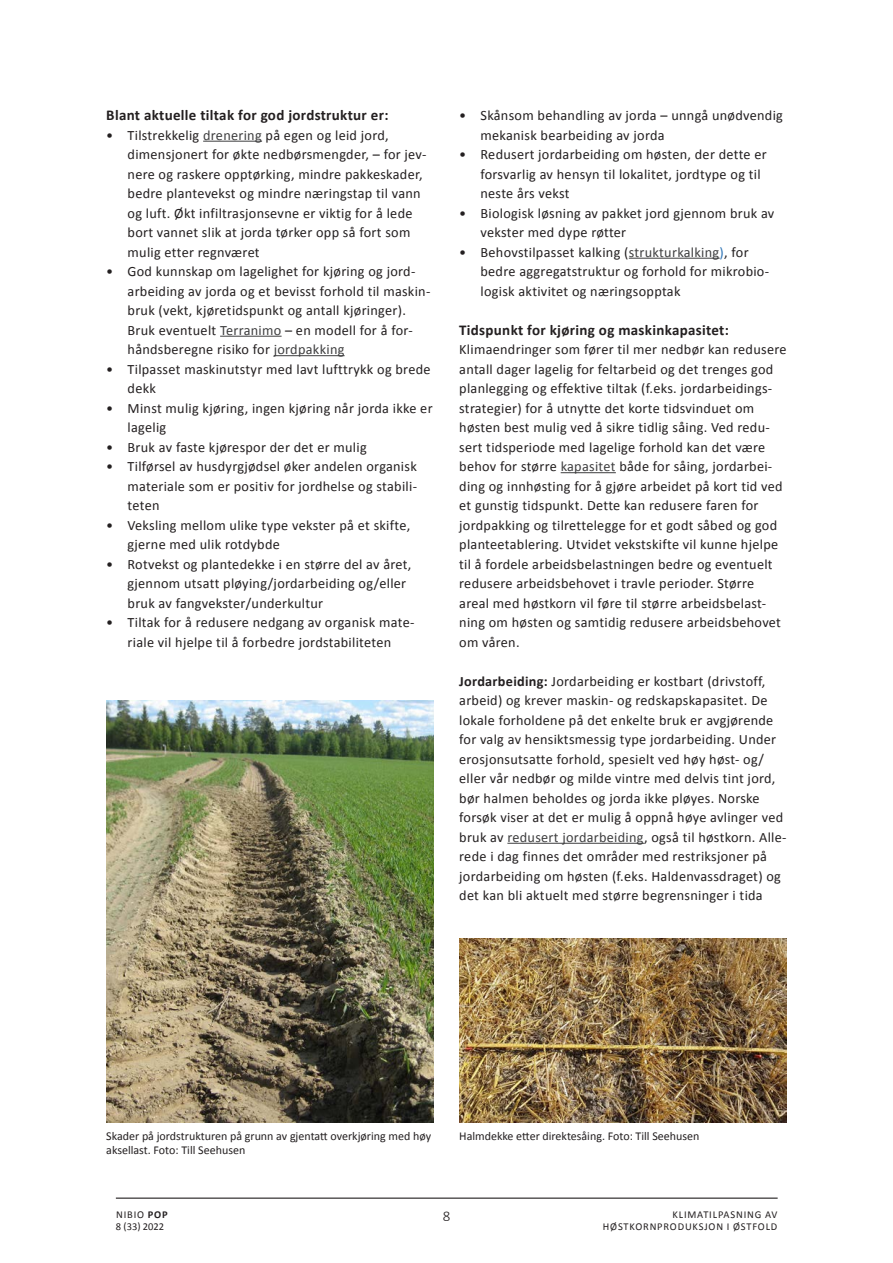
<style>
.page{position:relative;width:893px;height:1263px;background:#fff}
.page>*{position:absolute;margin:0;border:0;box-sizing:border-box;transform-origin:0 0}
.t1{font:700 15px "Calibri";letter-spacing:.02em;color:#231f20}
.t2{font:300 15px "Calibri";color:#231f20}
.t3{font:14.25px/19.5px "Calibri";letter-spacing:.02em;color:#231f20}
.t4{font:12px/14.4px "Calibri";color:#231f20}
.t5{font:10.5px/12.6px "Calibri";letter-spacing:.08em;color:#231f20;text-align:right}
.s1{color:#3e3e3f}
.s2{color:#2e74b5}
.s3{font-weight:700}
</style>
<div class="page">
<hr style="left:116px;top:1197px;width:662px;height:2px;background:#231f20">
<hr style="left:203px;top:141px;width:59px;height:1px;background:#3e3e3f">
<hr style="left:220px;top:336px;width:62px;height:1px;background:#3e3e3f">
<hr style="left:274px;top:355px;width:71px;height:1px;background:#3e3e3f">
<hr style="left:629px;top:258px;width:91px;height:1px;background:#3e3e3f">
<hr style="left:561px;top:472px;width:55px;height:1px;background:#3e3e3f">
<hr style="left:507px;top:843px;width:137px;height:1px;background:#3e3e3f">
<img style="left:106px;top:700px;width:328px;height:422px">
<img style="left:459px;top:938px;width:328px;height:184px">
<p class="t1" style="left:106px;top:106px;width:284px">Blant aktuelle tiltak for god jordstruktur er:</p>
<p class="t3" style="left:128px;top:125px;width:300px;text-indent:-21px">• Tilstrekkelig <span class="s1">drenering</span> på egen og leid jord, dimensjonert for økte nedbørsmengder, – for jev&shy;nere og raskere opptørking, mindre pakkeskader, bedre plantevekst og mindre næringstap til vann og luft. Økt infiltrasjonsevne er viktig for å lede bort vannet slik at jorda tørker opp så fort som mulig etter regnværet</p>
<p class="t3" style="left:128px;top:262px;width:304px;text-indent:-21px">• God kunnskap om lagelighet for kjøring og jord&shy;arbeiding av jorda og et bevisst forhold til maskin&shy;bruk (vekt, kjøretidspunkt og antall kjøringer).<br>Bruk eventuelt <span class="s1">Terranimo</span> – en modell for å for&shy;håndsberegne risiko for <span class="s1">jordpakking</span></p>
<p class="t3" style="left:128px;top:359px;width:305px;text-indent:-21px">• Tilpasset maskinutstyr med lavt lufttrykk og brede dekk</p>
<p class="t3" style="left:128px;top:398px;width:307px;text-indent:-21px">• Minst mulig kjøring, ingen kjøring når jorda ikke er lagelig</p>
<p class="t3" style="left:106px;top:437px;width:262px">• Bruk av faste kjørespor der det er mulig</p>
<p class="t3" style="left:128px;top:457px;width:291px;text-align:justify;text-indent:-21px">• Tilførsel av husdyrgjødsel øker andelen organisk materiale som er positiv for jordhelse og stabili&shy;teten</p>
<p class="t3" style="left:128px;top:515px;width:284px;text-indent:-21px">• Veksling mellom ulike type vekster på et skifte, gjerne med ulik rotdybde</p>
<p class="t3" style="left:128px;top:554px;width:285px;text-indent:-21px">• Rotvekst og plantedekke i en større del av året, gjennom utsatt pløying/jordarbeiding og/eller bruk av fangvekster/underkultur</p>
<p class="t3" style="left:106px;top:613px;width:309px;text-align:center">• Tiltak for å redusere nedgang av organisk mate&shy;riale vil hjelpe til å forbedre jordstabiliteten</p>
<p class="t3" style="left:480px;top:106px;width:304px;text-indent:-21px">• Skånsom behandling av jorda – unngå unødvendig mekanisk bearbeiding av jorda</p>
<p class="t3" style="left:480px;top:145px;width:288px;text-indent:-21px">• Redusert jordarbeiding om høsten, der dette er forsvarlig av hensyn til lokalitet, jordtype og til neste års vekst</p>
<p class="t3" style="left:480px;top:203px;width:295px;text-indent:-21px">• Biologisk løsning av pakket jord gjennom bruk av vekster med dype røtter</p>
<p class="t3" style="left:480px;top:242px;width:289px;text-indent:-21px">• Behovstilpasset kalking (<span class="s1">strukturkalking</span><span class="s2">)</span>, for bedre aggregatstruktur og forhold for mikrobio&shy;logisk aktivitet og næringsopptak</p>
<p class="t1" style="left:459px;top:320px;width:271px">Tidspunkt for kjøring og maskinkapasitet:</p>
<p class="t3" style="left:459px;top:340px;width:329px">Klimaendringer som fører til mer nedbør kan redusere antall dager lagelig for feltarbeid og det trenges god planlegging og effektive tiltak (f.eks. jordarbeidings&shy;strategier) for å utnytte det korte tidsvinduet om høsten best mulig ved å sikre tidlig såing. Ved redu&shy;sert tidsperiode med lagelige forhold kan det være behov for større <span class="s1">kapasitet</span> både for såing, jordarbei&shy;ding og innhøsting for å gjøre arbeidet på kort tid ved et gunstig tidspunkt. Dette kan redusere faren for jordpakking og tilrettelegge for et godt såbed og god planteetablering. Utvidet vekstskifte vil kunne hjelpe til å fordele arbeidsbelastningen bedre og eventuelt redusere arbeidsbehovet i travle perioder. Større areal med høstkorn vil føre til større arbeidsbelast&shy;ning om høsten og samtidig redusere arbeidsbehovet om våren.</p>
<p class="t3" style="left:459px;top:671px;width:329px"><span class="s3">Jordarbeiding:</span> Jordarbeiding er kostbart (drivstoff, arbeid) og krever maskin- og redskapskapasitet. De lokale forholdene på det enkelte bruk er avgjørende for valg av hensiktsmessig type jordarbeiding. Under erosjonsutsatte forhold, spesielt ved høy høst- og/ eller vår nedbør og milde vintre med delvis tint jord, bør halmen beholdes og jorda ikke pløyes. Norske forsøk viser at det er mulig å oppnå høye avlinger ved bruk av <span class="s1">redusert jordarbeiding</span>, også til høstkorn. Alle&shy;rede i dag finnes det områder med restriksjoner på jordarbeiding om høsten (f.eks. Haldenvassdraget) og det kan bli aktuelt med større begrensninger i tida</p>
<p class="t4" style="left:106px;top:1128px;width:326px">Skader på jordstrukturen på grunn av gjentatt overkjøring med høy aksellast. Foto: Till Seehusen</p>
<p class="t4" style="left:459px;top:1128px;width:242px">Halmdekke etter direktesåing. Foto: Till Seehusen</p>
<p class="t5" style="left:116px;top:1208px;width:53px">NIBIO <span class="s3">POP</span></p>
<p class="t2" style="left:443px;top:1207px;width:9px">8</p>
<p class="t5" style="left:116px;top:1220px;width:50px">8 (33) 2022</p>
<p class="t5" style="left:603px;top:1208px;width:176px">KLIMATILPASNING AV<br>HØSTKORNPRODUKSJON I ØSTFOLD</p>
</div>
